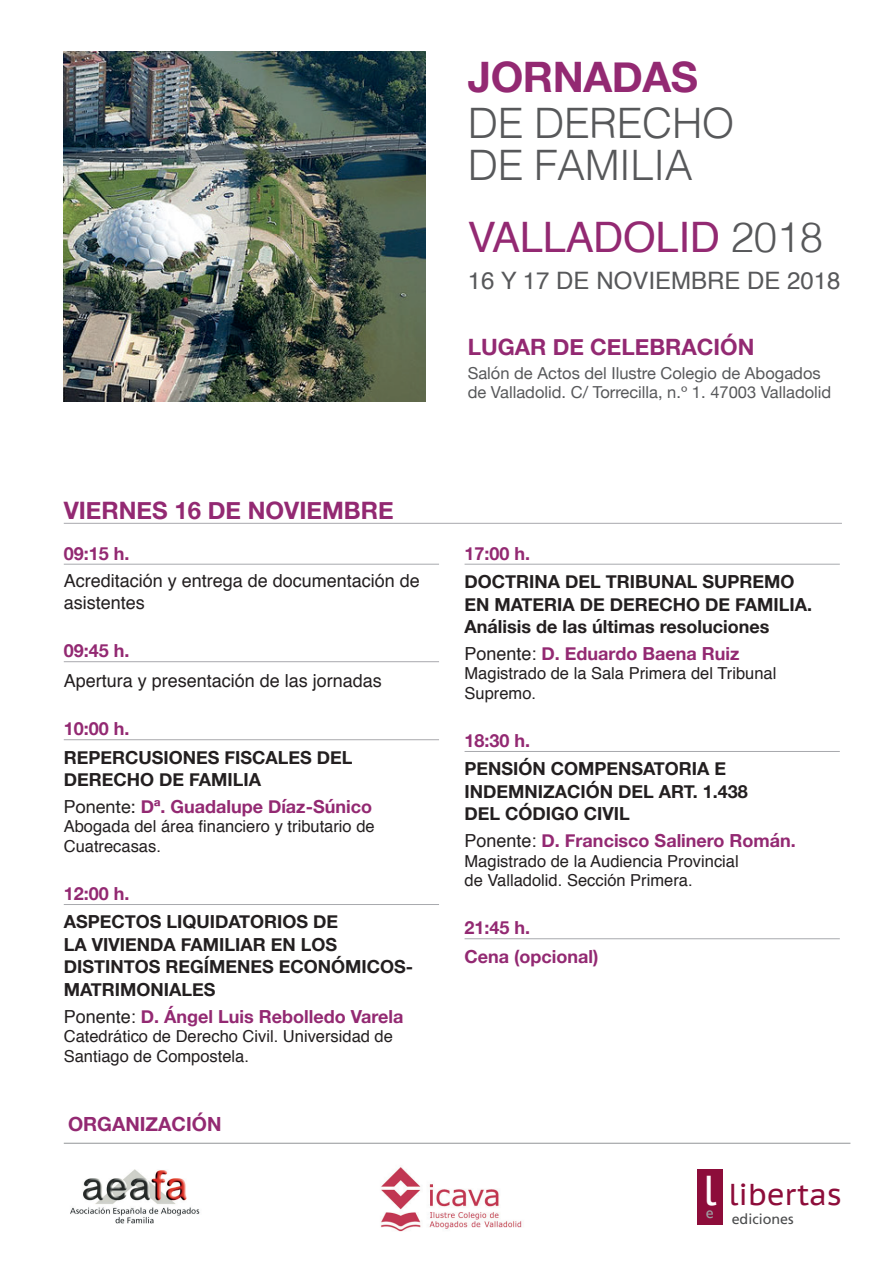
<style>
.page{position:relative;width:893px;height:1263px;background:#fff}
.page>*{position:absolute;margin:0;border:0;box-sizing:border-box;transform-origin:0 0}
.t1{font:300 42px/42px "Helvetica";letter-spacing:-.01em;color:#57585a}
.t2{font:42px "Helvetica";letter-spacing:-.01em;color:#932972}
.t3{font:700 42px "Helvetica Neue";letter-spacing:-.01em;color:#932972}
.t4{font:30px "PT Sans Caption";color:#8d0d3a}
.t5{font:24px "Helvetica";color:#57585a}
.t6{font:700 24px "Helvetica Neue";color:#932972}
.t7{font:700 22.5px "Helvetica Neue";color:#932972}
.t8{font:700 19.5px "Helvetica Neue";color:#932972}
.t9{font:700 18px/22.5px "Helvetica Neue";color:#231f20}
.t10{font:700 18px/28.2px "Helvetica Neue";color:#932972}
.t11{font:18px/22.5px "Helvetica";color:#231f20}
.t12{font:16.5px/19.5px "Helvetica";color:#231f20}
.t13{font:16.5px/19.5px "Helvetica Neue";color:#57585a}
.t14{font:16.35px "Gill Sans";color:#9d9fa2}
.t15{font:14.25px "Frutiger LT Std";color:#4b4c4d}
.s1{font-weight:400;color:#231f20}
.s2{font-family:"Helvetica";font-weight:400;color:#231f20}
.s3{font-weight:300;color:#57585a}
.s4{font-size:41.55px;color:#fff}
</style>
<div class="page">
<img style="left:70px;top:1169px;width:130px;height:55px">
<hr style="left:64px;top:564px;width:375px;height:1px;background:#a8a9ad">
<hr style="left:64px;top:661px;width:375px;height:1px;background:#a8a9ad">
<hr style="left:64px;top:739px;width:375px;height:1px;background:#a8a9ad">
<hr style="left:64px;top:904px;width:375px;height:1px;background:#a8a9ad">
<hr style="left:465px;top:564px;width:375px;height:1px;background:#a8a9ad">
<hr style="left:465px;top:751px;width:375px;height:1px;background:#a8a9ad">
<hr style="left:465px;top:938px;width:375px;height:1px;background:#a8a9ad">
<hr style="left:64px;top:1143px;width:786px;height:1px;background:#939598">
<hr style="left:64px;top:523px;width:778px;height:1px;background:#a8a9ad">
<img style="left:64px;top:51px;width:361px;height:351px">
<div style="left:697px;top:1169px;width:26px;height:56px;background:#8d0d3a"></div>
<img style="left:381px;top:1167px;width:141px;height:65px">
<h3 class="t6" style="left:64px;top:491px;width:331px">VIERNES 16 DE NOVIEMBRE</h3>
<p class="t10" style="left:64px;top:540px;width:67px">09:15 h.</p>
<p class="t11" style="left:64px;top:569px;width:358px">Acreditación y entrega de documentación de asistentes</p>
<p class="t10" style="left:64px;top:637px;width:67px">09:45 h.</p>
<p class="t11" style="left:64px;top:670px;width:320px">Apertura y presentación de las jornadas</p>
<p class="t10" style="left:64px;top:715px;width:67px">10:00 h.</p>
<p class="t9" style="left:64px;top:746px;width:290px">REPERCUSIONES FISCALES DEL<br>DERECHO DE FAMILIA</p>
<p class="t10" style="left:64px;top:793px;width:310px"><span class="s1">Ponente:</span> Dª. Guadalupe Díaz-Súnico</p>
<p class="t12" style="left:64px;top:817px;width:312px">Abogada del área financiero y tributario de<br>Cuatrecasas.</p>
<p class="t10" style="left:64px;top:880px;width:67px">12:00 h.</p>
<p class="t9" style="left:64px;top:911px;width:351px">ASPECTOS LIQUIDATORIOS DE<br>LA VIVIENDA FAMILIAR EN LOS<br>DISTINTOS REGÍMENES ECONÓMICOS-<br>MATRIMONIALES</p>
<p class="t10" style="left:64px;top:1002px;width:341px"><span class="s2">Ponente:</span> D. Ángel Luis Rebolledo Varela</p>
<p class="t12" style="left:64px;top:1027px;width:331px">Catedrático de Derecho Civil. Universidad de<br>Santiago de Compostela.</p>
<p class="t8" style="left:68px;top:1109px;width:155px">ORGANIZACIÓN</p>
<h1 class="t3" style="left:468px;top:44px;width:232px">JORNADAS</h1>
<h1 class="t1" style="left:468px;top:99px;width:268px">DE DERECHO<br>DE FAMILIA</h1>
<h1 class="t2" style="left:468px;top:204px;width:357px">VALLADOLID <span class="s3">2018</span></h1>
<h3 class="t5" style="left:468px;top:262px;width:374px">16 Y 17 DE NOVIEMBRE DE 2018</h3>
<p class="t7" style="left:468px;top:329px;width:288px">LUGAR DE CELEBRACIÓN</p>
<p class="t13" style="left:468px;top:364px;width:365px">Salón de Actos del Ilustre Colegio de Abogados de Valladolid. C/ Torrecilla, n.º 1. 47003 Valladolid</p>
<p class="t10" style="left:465px;top:540px;width:67px">17:00 h.</p>
<p class="t9" style="left:465px;top:571px;width:349px">DOCTRINA DEL TRIBUNAL SUPREMO<br>EN MATERIA DE DERECHO DE FAMILIA.<br>Análisis de las últimas resoluciones</p>
<p class="t10" style="left:465px;top:640px;width:276px"><span class="s2">Ponente:</span> D. Eduardo Baena Ruiz</p>
<p class="t12" style="left:465px;top:664px;width:313px">Magistrado de la Sala Primera del Tribunal<br>Supremo.</p>
<p class="t10" style="left:465px;top:727px;width:67px">18:30 h.</p>
<p class="t9" style="left:465px;top:758px;width:285px">PENSIÓN COMPENSATORIA E<br>INDEMNIZACIÓN DEL ART. 1.438<br>DEL CÓDIGO CIVIL</p>
<p class="t10" style="left:465px;top:827px;width:333px"><span class="s2">Ponente:</span> D. Francisco Salinero Román.</p>
<p class="t12" style="left:465px;top:851px;width:276px">Magistrado de la Audiencia Provincial de Valladolid. Sección Primera.</p>
<p class="t10" style="left:465px;top:914px;width:135px">21:45 h.<br>Cena (opcional)</p>
<h2 class="t4" style="left:703px;top:1175px;width:141px"><span class="s4">l</span> libertas</h2>
<p class="t15" style="left:732px;top:1210px;width:64px">ediciones</p>
<p class="t14" style="left:706px;top:1203px;width:9px">e</p>
</div>
